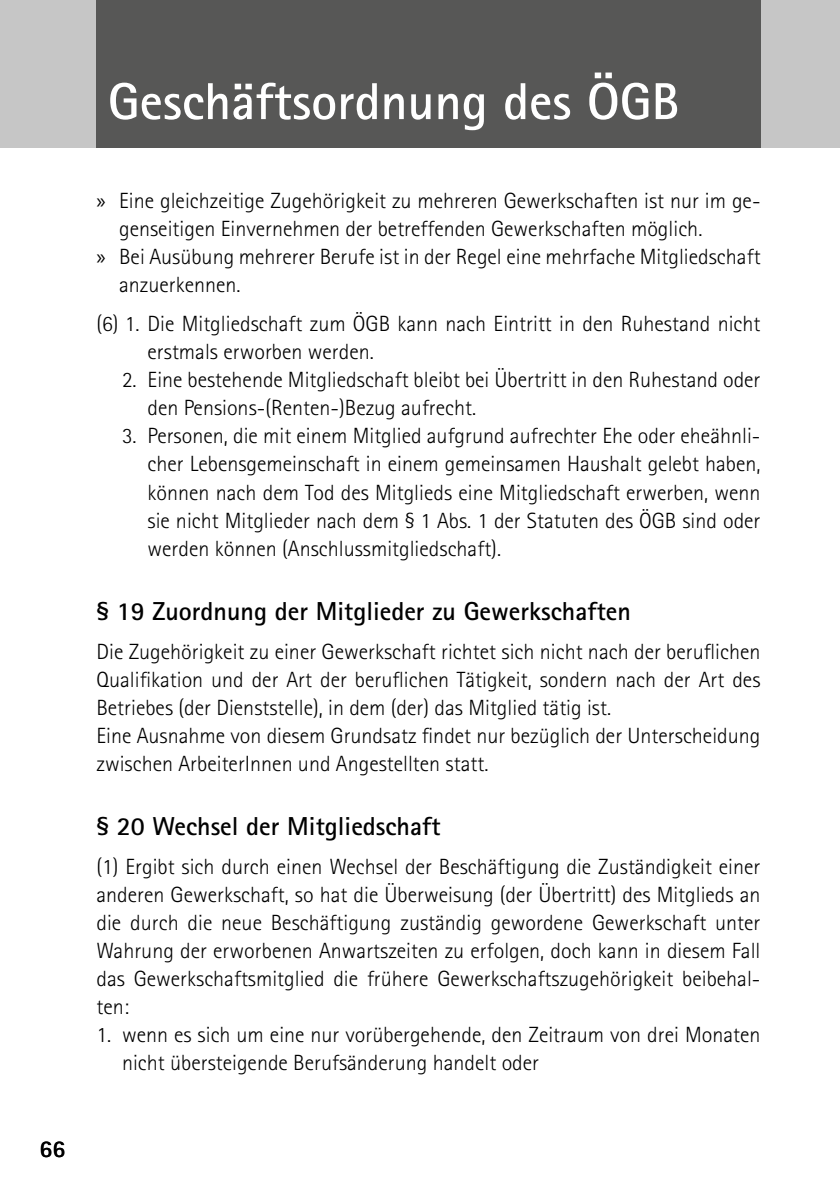
<style>
.page{position:relative;width:840px;height:1191px;background:#fff}
.page>*{position:absolute;margin:0;border:0;box-sizing:border-box;transform-origin:0 0}
.t1{font:700 52px "Rotis Sans Serif Std";color:#fff}
.t2{font:700 26px "Rotis Sans Serif Std";color:#000}
.t3{font:700 24px "Rotis Sans Serif Std";color:#000}
.t4{font:300 22px/28px "Rotis Sans Serif Std";color:#000}
.s1{font-family:"Myriad Pro";font-weight:400}
</style>
<div class="page">
<div style="left:0;top:0;width:839px;height:147px;background:#c6c6c6"></div>
<div style="left:96px;top:0;width:664px;height:147px;background:#575756"></div>
<p class="t3" style="left:40px;top:1133px;width:27px">66</p>
<h1 class="t1" style="left:108px;top:69px;width:573px">Geschäftsordnung des ÖGB</h1>
<p class="t4" style="left:96px;top:187px;width:665px"><span class="s1">x</span> Eine gleichzeitige Zugehörigkeit zu mehreren Gewerkschaften ist nur im ge-</p>
<p class="t4" style="left:119px;top:215px;width:584px">genseitigen Einvernehmen der betreffenden Gewerkschaften möglich.</p>
<p class="t4" style="left:96px;top:243px;width:665px"><span class="s1">x</span> Bei Ausübung mehrerer Berufe ist in der Regel eine mehrfache Mitgliedschaft</p>
<p class="t4" style="left:119px;top:271px;width:123px">anzuerkennen.</p>
<p class="t4" style="left:147px;top:310px;width:614px;text-indent:-51px">(6) 1. Die Mitgliedschaft zum ÖGB kann nach Eintritt in den Ruhestand nicht erstmals erworben werden.</p>
<p class="t4" style="left:147px;top:366px;width:614px;text-indent:-26px">2. Eine bestehende Mitgliedschaft bleibt bei Übertritt in den Ruhestand oder den Pensions-(Renten-)Bezug aufrecht.</p>
<p class="t4" style="left:147px;top:422px;width:614px;text-align:justify;text-indent:-26px">3. Personen, die mit einem Mitglied aufgrund aufrechter Ehe oder eheähnli&shy;cher Lebensgemeinschaft in einem gemeinsamen Haushalt gelebt haben, können nach dem Tod des Mitglieds eine Mitgliedschaft erwerben, wenn sie nicht Mitglieder nach dem § 1 Abs. 1 der Statuten des ÖGB sind oder werden können (Anschlussmitgliedschaft).</p>
<p class="t2" style="left:96px;top:594px;width:535px">§ 19 Zuordnung der Mitglieder zu Gewerkschaften</p>
<p class="t4" style="left:96px;top:637px;width:665px">Die Zugehörigkeit zu einer Gewerkschaft richtet sich nicht nach der beruflichen Qualifikation und der Art der beruflichen Tätigkeit, sondern nach der Art des Betriebes (der Dienststelle), in dem (der) das Mitglied tätig ist.<br>Eine Ausnahme von diesem Grundsatz findet nur bezüglich der Unterscheidung zwischen ArbeiterInnen und Angestellten statt.</p>
<p class="t2" style="left:96px;top:809px;width:345px">§ 20 Wechsel der Mitgliedschaft</p>
<p class="t4" style="left:96px;top:853px;width:665px;text-align:justify">(1) Ergibt sich durch einen Wechsel der Beschäftigung die Zuständigkeit einer anderen Gewerkschaft, so hat die Überweisung (der Übertritt) des Mitglieds an die durch die neue Beschäftigung zuständig gewordene Gewerkschaft unter Wahrung der erworbenen Anwartszeiten zu erfolgen, doch kann in diesem Fall das Gewerkschaftsmitglied die frühere Gewerkschaftszugehörigkeit beibehal&shy;ten:</p>
<p class="t4" style="left:122px;top:1021px;width:639px;text-indent:-26px">1. wenn es sich um eine nur vorübergehende, den Zeitraum von drei Monaten nicht übersteigende Berufsänderung handelt oder</p>
</div>
